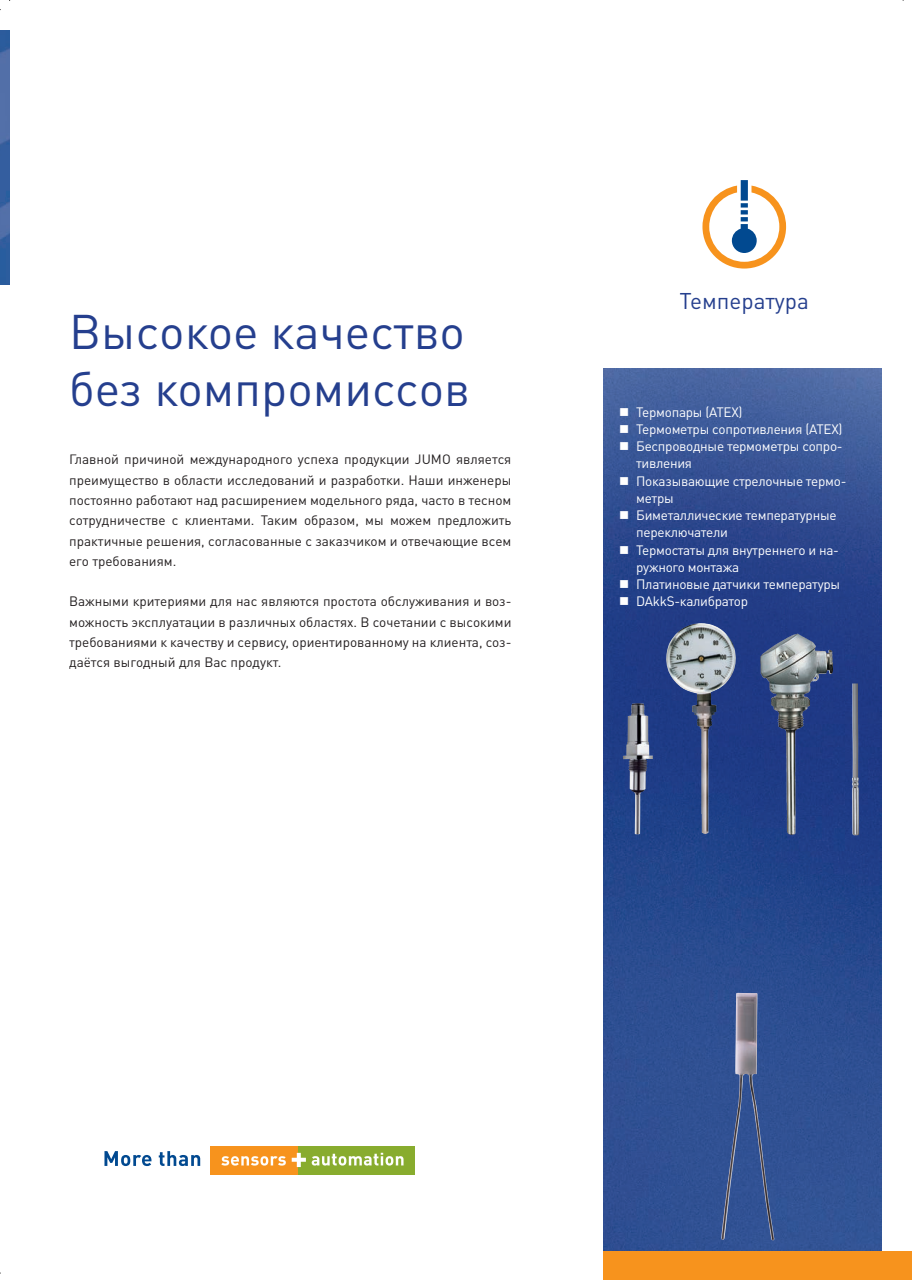
<style>
.page{position:relative;width:912px;height:1280px;background:#fff}
.page>*{position:absolute;margin:0;border:0;box-sizing:border-box;transform-origin:0 0}
.Заголовок_1{font:48px "DIN Pro";color:#253f8e}
.Заголовок_1-2{font:22.5px "DIN Pro";color:#253f8e}
.основной{font:13.5px/20.2px "DIN Pro";color:#231f20;text-align:justify}
.t1{font:13.5px/17.2px "DIN Pro";letter-spacing:-.02em;color:#fff}
.t2{font:13.5px "DIN Pro";color:#200001}
</style>
<div class="page">
<img style="left:0;top:31px;width:10px;height:253px">
<img style="left:603px;top:368px;width:278px;height:883px">
<img style="left:622px;top:703px;width:25px;height:131px">
<img style="left:770px;top:633px;width:27px;height:14px">
<div style="left:210px;top:1145px;width:89px;height:29px;background:#f7931d"></div>
<div style="left:299px;top:1145px;width:116px;height:29px;background:#88ac2e"></div>
<svg style="left:221px;top:1156px;width:65px;height:9px"></svg>
<svg style="left:104px;top:1151px;width:47px;height:14px"></svg>
<svg style="left:159px;top:1151px;width:41px;height:14px"></svg>
<svg style="left:312px;top:1152px;width:91px;height:13px"></svg>
<svg style="left:292px;top:1152px;width:14px;height:14px"></svg>
<div style="left:740px;top:180px;width:7px;height:21px;background:#014990"></div>
<svg style="left:702px;top:186px;width:84px;height:82px"></svg>
<img style="left:664px;top:599px;width:82px;height:235px">
<div style="left:603px;top:1251px;width:308px;height:28px;background:#f7931d"></div>
<img style="left:721px;top:992px;width:53px;height:248px">
<svg style="left:620px;top:407px;width:8px;height:8px"></svg>
<svg style="left:620px;top:425px;width:8px;height:8px"></svg>
<svg style="left:620px;top:442px;width:8px;height:8px"></svg>
<svg style="left:620px;top:476px;width:8px;height:8px"></svg>
<svg style="left:620px;top:511px;width:8px;height:8px"></svg>
<svg style="left:620px;top:545px;width:8px;height:8px"></svg>
<svg style="left:620px;top:580px;width:8px;height:8px"></svg>
<svg style="left:620px;top:597px;width:8px;height:8px"></svg>
<p class="Заголовок_1" style="left:69px;top:301px;width:397px">Высокое качество</p>
<p class="Заголовок_1" style="left:69px;top:358px;width:402px">без компромиссов</p>
<p class="основной" style="left:69px;top:449px;width:443px">Главной причиной международного успеха продукции JUMO является преимущество в области исследований и разработки. Наши инженеры постоянно работают над расширением модельного ряда, часто в тесном сотрудничестве с клиентами. Таким образом, мы можем предложить практичные решения, согласованные с заказчиком и отвечающие всем его требованиям.</p>
<p class="основной" style="left:69px;top:591px;width:444px">Важными критериями для нас являются простота обслуживания и воз&shy;можность эксплуатации в различных областях. В сочетании с высокими требованиями к качеству и сервису, ориентированному на клиента, соз&shy;даётся выгодный для Вас продукт.</p>
<p class="t2" style="left:507px;top:527px;width:7px">-</p>
<p class="Заголовок_1-2" style="left:679px;top:286px;width:131px">Температура</p>
<p class="t1" style="left:636px;top:403px;width:108px">Термопары (ATEX)</p>
<p class="t1" style="left:636px;top:420px;width:208px">Термометры сопротивления (ATEX)</p>
<p class="t1" style="left:636px;top:437px;width:208px">Беспроводные термометры сопро&shy;тивления</p>
<p class="t1" style="left:636px;top:472px;width:212px">Показывающие стрелочные термо&shy;метры</p>
<p class="t1" style="left:636px;top:506px;width:202px">Биметаллические температурные переключатели</p>
<p class="t1" style="left:636px;top:541px;width:204px">Термостаты для внутреннего и на&shy;ружного монтажа</p>
<p class="t1" style="left:636px;top:575px;width:205px">Платиновые датчики температуры</p>
<p class="t1" style="left:636px;top:592px;width:113px">DAkkS-калибратор</p>
</div>
